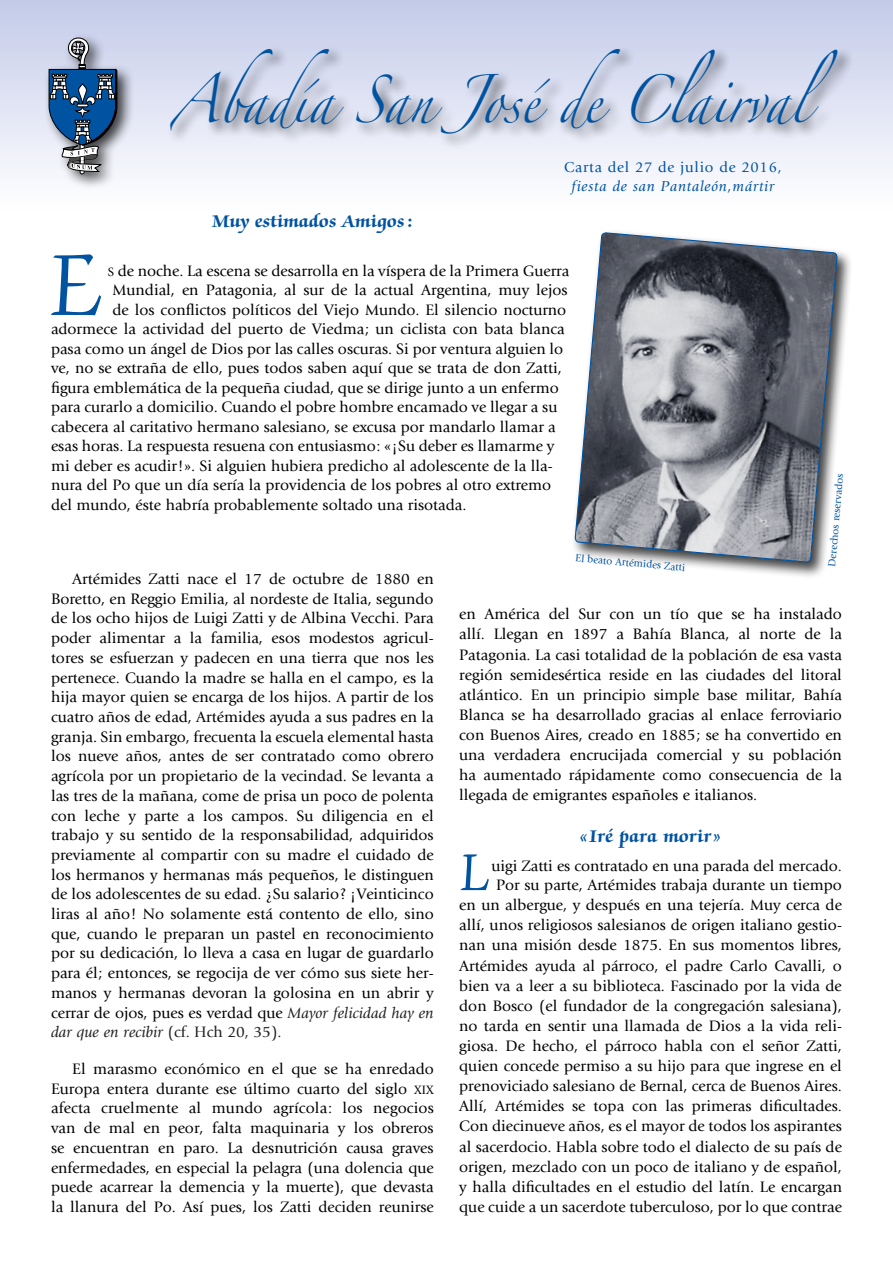
<style>
.page{position:relative;width:893px;height:1263px;background:#fff}
.page>*{position:absolute;margin:0;border:0;box-sizing:border-box;transform-origin:0 0}
.t1{font:100.2px "Zapf Chancery Std";color:#0053a1;scale:.91 1}
.t2{font:60px "Zapf Chancery Std";color:#0053a1;scale:.91 1}
.t3{font:43.2px "Zapfino";color:#0053a1;scale:.83 1}
.t4{font:700 19.5px "Zapf Chancery Std";letter-spacing:.01em;color:#0053a1}
.t5{font:15.75px/19.6px "Giovanni";color:#000;text-align:justify}
.t6{font:italic 15px "Giovanni";letter-spacing:.05em;color:#0053a1}
.t7{font:15px "Giovanni";letter-spacing:.05em;color:#0053a1}
.t8{font:10.5px "Giovanni";color:#0053a1}
.s1{font-family:"Giovanni Book SC800";font-size:12.6px}
.s2{font-style:italic;color:#202020}
.s3{color:#202020}
</style>
<div class="page">
<div style="left:0;top:0;width:893px;height:213px;background:linear-gradient(to bottom,#c3cbe8,#fff)"></div>
<div style="left:167px;top:45px;width:687px;height:104px;background:#000;opacity:.75"></div>
<div style="left:43px;top:33px;width:92px;height:157px;background:#000;opacity:.75"></div>
<svg style="left:49px;top:38px;width:68px;height:136px;background:#6984a2"></svg>
<div style="left:572px;top:229px;width:282px;height:350px;background:#000;opacity:.75"></div>
<svg style="left:574px;top:232px;width:264px;height:331px;background:#85888f"></svg>
<h3 class="t3" style="left:172px;top:82px;width:804px">Abadía San José de Clairval</h3>
<p class="t7" style="left:564px;top:158px;width:219px">Carta del 27 de julio de 2016,</p>
<p class="t6" style="left:571px;top:178px;width:204px">fiesta de san Pantaleón,mártir</p>
<p class="t4" style="left:212px;top:211px;width:202px">Muy estimados Amigos:</p>
<h1 class="t1" style="left:51px;top:233px;width:57px">E</h1>
<p class="t5" style="left:108px;top:261px;width:463px"><span class="s1">S</span> de noche. La escena se desarrolla en la víspera de la Primera Guerra</p>
<p class="t5" style="left:113px;top:281px;width:457px">Mundial, en Patagonia, al sur de la actual Argentina, muy lejos</p>
<p class="t5" style="left:113px;top:300px;width:455px">de los conflictos políticos del Viejo Mundo. El silencio nocturno</p>
<p class="t5" style="left:51px;top:320px;width:515px">adormece la actividad del puerto de Viedma; un ciclista con bata blanca</p>
<p class="t5" style="left:51px;top:339px;width:514px">pasa como un ángel de Dios por las calles oscuras. Si por ventura alguien lo</p>
<p class="t5" style="left:51px;top:359px;width:512px">ve, no se extraña de ello, pues todos saben aquí que se trata de don Zatti,</p>
<p class="t5" style="left:51px;top:378px;width:509px">figura emblemática de la pequeña ciudad, que se dirige junto a un enfermo</p>
<p class="t5" style="left:51px;top:398px;width:508px">para curarlo a domicilio. Cuando el pobre hombre encamado ve llegar a su</p>
<p class="t5" style="left:51px;top:417px;width:506px">cabecera al caritativo hermano salesiano, se excusa por mandarlo llamar a</p>
<p class="t5" style="left:51px;top:437px;width:505px">esas horas. La respuesta resuena con entusiasmo: «¡Su deber es llamarme y</p>
<p class="t5" style="left:51px;top:456px;width:503px">mi deber es acudir!». Si alguien hubiera predicho al adolescente de la lla-</p>
<p class="t5" style="left:51px;top:476px;width:502px">nura del Po que un día sería la providencia de los pobres al otro extremo</p>
<p class="t5" style="left:51px;top:495px;width:417px">del mundo, éste habría probablemente soltado una risotada.</p>
<p class="t8" style="left:826px;top:566px;width:94px;rotate:-85deg">Derechos reservados</p>
<p class="t8" style="left:576px;top:552px;width:112px;rotate:5deg">El beato Artémides Zatti</p>
<p class="t5" style="left:51px;top:569px;width:384px;text-indent:21px">Artémides Zatti nace el 17 de octubre de 1880 en Boretto, en Reggio Emilia, al nordeste de Italia, segundo de los ocho hijos de Luigi Zatti y de Albina Vecchi. Para poder alimentar a la familia, esos modestos agricul&shy;tores se esfuerzan y padecen en una tierra que nos les pertenece. Cuando la madre se halla en el campo, es la hija mayor quien se encarga de los hijos. A partir de los cuatro años de edad, Artémides ayuda a sus padres en la granja. Sin embargo, frecuenta la escuela elemental hasta los nueve años, antes de ser contratado como obrero agrícola por un propietario de la vecindad. Se levanta a las tres de la mañana, come de prisa un poco de polenta con leche y parte a los campos. Su diligencia en el trabajo y su sentido de la responsabilidad, adquiridos previamente al compartir con su madre el cuidado de los hermanos y hermanas más pequeños, le distinguen de los adolescentes de su edad. ¿Su salario? ¡Veinticinco liras al año! No solamente está contento de ello, sino que, cuando le preparan un pastel en reconocimiento por su dedicación, lo lleva a casa en lugar de guardarlo para él; entonces, se regocija de ver cómo sus siete her&shy;manos y hermanas devoran la golosina en un abrir y cerrar de ojos, pues es verdad que <span class="s2">Mayor felicidad hay en dar que en recibir</span> <span class="s3">(cf. Hch 20, 35).</span></p>
<p class="t5" style="left:51px;top:1059px;width:384px;text-indent:21px">El marasmo económico en el que se ha enredado Europa entera durante ese último cuarto del siglo <span class="s1">XIX </span>afecta cruelmente al mundo agrícola: los negocios van de mal en peor, falta maquinaria y los obreros se encuentran en paro. La desnutrición causa graves enfermedades, en especial la pelagra (una dolencia que puede acarrear la demencia y la muerte), que devasta la llanura del Po. Así pues, los Zatti deciden reunirse</p>
<p class="t5" style="left:459px;top:604px;width:384px;line-height:20.1px">en América del Sur con un tío que se ha instalado allí. Llegan en 1897 a Bahía Blanca, al norte de la Patagonia. La casi totalidad de la población de esa vasta región semidesértica reside en las ciudades del litoral atlántico. En un principio simple base militar, Bahía Blanca se ha desarrollado gracias al enlace ferroviario con Buenos Aires, creado en 1885; se ha convertido en una verdadera encrucijada comercial y su población ha aumentado rápidamente como consecuencia de la llegada de emigrantes españoles e italianos.</p>
<p class="t4" style="left:580px;top:826px;width:144px">«Iré para morir»</p>
<h2 class="t2" style="left:459px;top:841px;width:35px">L</h2>
<p class="t5" style="left:459px;top:855px;width:384px;line-height:20.1px;text-align:right">uigi Zatti es contratado en una parada del mercado.<br>Por su parte, Artémides trabaja durante un tiempo<br>en un albergue, y después en una tejería. Muy cerca de allí, unos religiosos salesianos de origen italiano gestio&shy;nan una misión desde 1875. En sus momentos libres, Artémides ayuda al párroco, el padre Carlo Cavalli, o bien va a leer a su biblioteca. Fascinado por la vida de don Bosco (el fundador de la congregación salesiana), no tarda en sentir una llamada de Dios a la vida reli&shy;giosa. De hecho, el párroco habla con el señor Zatti, quien concede permiso a su hijo para que ingrese en el prenoviciado salesiano de Bernal, cerca de Buenos Aires.<br>Allí, Artémides se topa con las primeras dificultades.<br>Con diecinueve años, es el mayor de todos los aspirantes al sacerdocio. Habla sobre todo el dialecto de su país de origen, mezclado con un poco de italiano y de español, y halla dificultades en el estudio del latín. Le encargan que cuide a un sacerdote tuberculoso, por lo que contrae</p>
</div>
